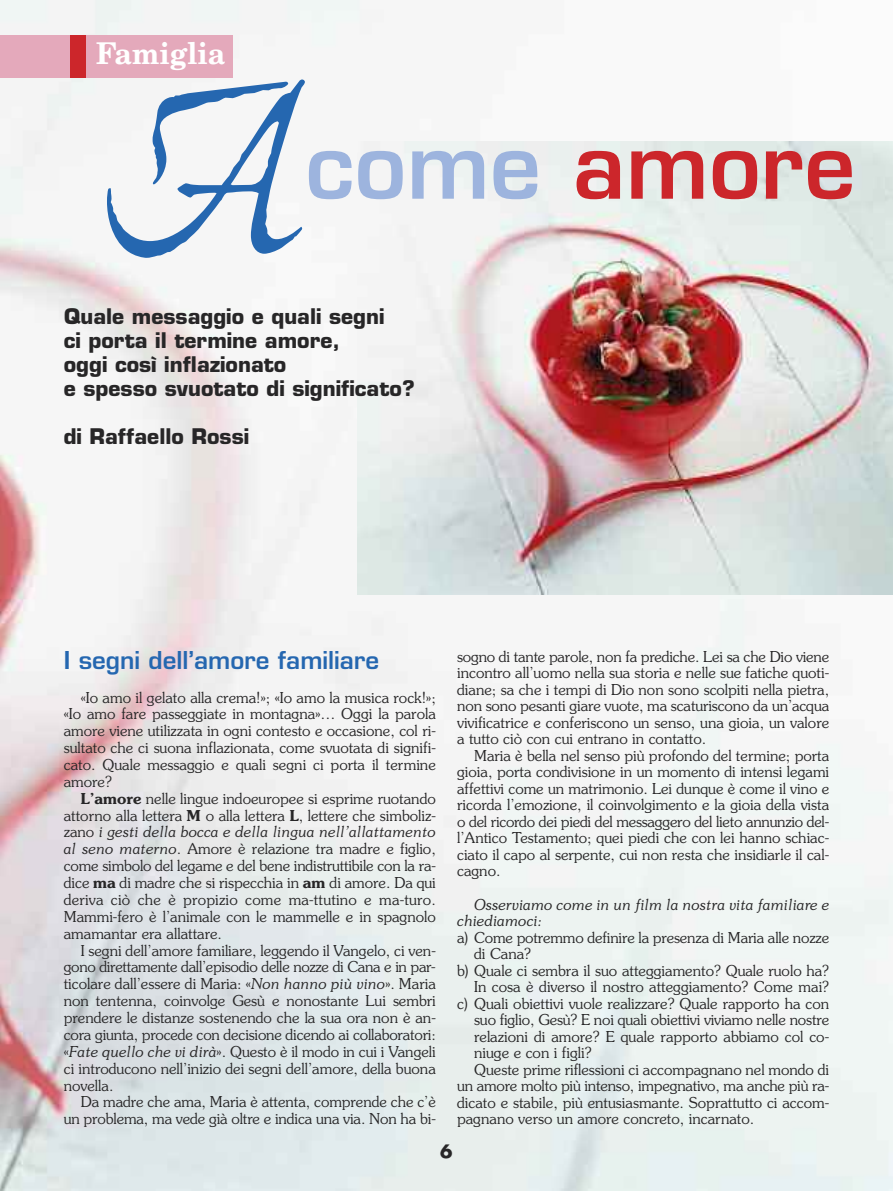
<style>
.page{position:relative;width:893px;height:1191px;background:#fff}
.page>*{position:absolute;margin:0;border:0;box-sizing:border-box;transform-origin:0 0}
.t1{font:270px "Ex Ponto";color:#2567b0}
.t2{font:600 90px "Eurostile";color:#cc262b}
.t3{font:700 30px "New Century Schlbk";color:#fff;scale:.95 1}
.t4{font:600 24px "Eurostile";color:#2567b0}
.t5{font:700 21px/24px "Eurostile";color:#272627}
.t6{font:700 18px "Futura";color:#272627}
.t7{font:300 15px/16.8px "Souvenir";color:#272627;text-align:justify}
.t8{font:italic 300 15px/16.5px "Souvenir";color:#272627}
.s1{color:#9db4de}
.s2{font-weight:600}
.s3{font-style:italic}
</style>
<div class="page">
<img style="left:0;top:0;width:892px;height:1191px">
<div style="left:0;top:35px;width:233px;height:42px;background:#e4a9bb"></div>
<div style="left:70px;top:35px;width:16px;height:42px;background:#cc262b"></div>
<img style="left:357px;top:142px;width:536px;height:452px">
<h3 class="t3" style="left:96px;top:42px;width:137px">Famiglia</h3>
<h1 class="t1" style="left:103px;top:53px;width:210px">A</h1>
<h2 class="t2" style="left:305px;top:131px;width:552px"><span class="s1">come</span> amore</h2>
<h3 class="t5" style="left:64px;top:306px;width:322px">Quale messaggio e quali segni</h3>
<h3 class="t5" style="left:64px;top:330px;width:352px">ci porta il termine amore,<br>oggi così inflazionato<br>e spesso svuotato di significato?</h3>
<h3 class="t5" style="left:64px;top:426px;width:187px">di Raffaello Rossi</h3>
<h3 class="t4" style="left:64px;top:651px;width:317px">I segni dell’amore familiare</h3>
<p class="t7" style="left:64px;top:689px;width:374px;text-indent:17px">«Io amo il gelato alla crema!»; «Io amo la musica rock!»; «Io amo fare passeggiate in montagna»… Oggi la parola amore viene utilizzata in ogni contesto e occasione, col ri&shy;sultato che ci suona inflazionata, come svuotata di signifi&shy;cato. Quale messaggio e quali segni ci porta il termine amore?</p>
<p class="t7" style="left:64px;top:790px;width:374px;text-indent:17px"><span class="s2">L’amore</span> nelle lingue indoeuropee si esprime ruotando attorno alla lettera <span class="s2">M</span> o alla lettera <span class="s2">L</span>, lettere che simboliz&shy;zano <span class="s3">i gesti della bocca e della lingua nell’allattamento al seno materno</span>. Amore è relazione tra madre e figlio, come simbolo del legame e del bene indistruttibile con la ra&shy;dice <span class="s2">ma</span> di madre che si rispecchia in <span class="s2">am</span> di amore. Da qui deriva ciò che è propizio come ma-ttutino e ma-turo.<br>Mammi-fero è l’animale con le mammelle e in spagnolo amamantar era allattare.</p>
<p class="t7" style="left:64px;top:942px;width:374px;text-indent:17px">I segni dell’amore familiare, leggendo il Vangelo, ci ven&shy;gono direttamente dall’episodio delle nozze di Cana e in par&shy;ticolare dall’essere di Maria: «<span class="s3">Non hanno più vino</span>». Maria non tentenna, coinvolge Gesù e nonostante Lui sembri prendere le distanze sostenendo che la sua ora non è an&shy;cora giunta, procede con decisione dicendo ai collaboratori: «<span class="s3">Fate quello che vi dirà</span>». Questo è il modo in cui i Vangeli ci introducono nell’inizio dei segni dell’amore, della buona novella.</p>
<p class="t7" style="left:64px;top:1093px;width:374px;text-align:right">Da madre che ama, Maria è attenta, comprende che c’è un problema, ma vede già oltre e indica una via. Non ha bi-</p>
<p class="t7" style="left:457px;top:648px;width:374px">sogno di tante parole, non fa prediche. Lei sa che Dio viene incontro all’uomo nella sua storia e nelle sue fatiche quoti&shy;diane; sa che i tempi di Dio non sono scolpiti nella pietra, non sono pesanti giare vuote, ma scaturiscono da un’acqua vivificatrice e conferiscono un senso, una gioia, un valore a tutto ciò con cui entrano in contatto.</p>
<p class="t7" style="left:457px;top:747px;width:374px;text-indent:17px">Maria è bella nel senso più profondo del termine; porta gioia, porta condivisione in un momento di intensi legami affettivi come un matrimonio. Lei dunque è come il vino e ricorda l’emozione, il coinvolgimento e la gioia della vista o del ricordo dei piedi del messaggero del lieto annunzio del&shy;l’Antico Testamento; quei piedi che con lei hanno schiac&shy;ciato il capo al serpente, cui non resta che insidiarle il cal&shy;cagno.</p>
<p class="t8" style="left:457px;top:896px;width:374px;text-indent:17px">Osserviamo come in un film la nostra vita familiare e chiediamoci:</p>
<p class="t7" style="left:457px;top:929px;width:374px">a) Come potremmo definire la presenza di Maria alle nozze</p>
<p class="t7" style="left:474px;top:945px;width:58px">di Cana?</p>
<p class="t7" style="left:457px;top:962px;width:374px">b) Quale ci sembra il suo atteggiamento? Quale ruolo ha?</p>
<p class="t7" style="left:474px;top:978px;width:357px">In cosa è diverso il nostro atteggiamento? Come mai?</p>
<p class="t7" style="left:457px;top:995px;width:374px">c) Quali obiettivi vuole realizzare? Quale rapporto ha con</p>
<p class="t7" style="left:474px;top:1011px;width:357px">suo figlio, Gesù? E noi quali obiettivi viviamo nelle nostre</p>
<p class="t7" style="left:474px;top:1028px;width:357px">relazioni di amore? E quale rapporto abbiamo col co-</p>
<p class="t7" style="left:474px;top:1044px;width:119px">niuge e con i figli?</p>
<p class="t7" style="left:474px;top:1061px;width:357px">Queste prime riflessioni ci accompagnano nel mondo di</p>
<p class="t7" style="left:457px;top:1077px;width:374px">un amore molto più intenso, impegnativo, ma anche più ra-</p>
<p class="t7" style="left:457px;top:1094px;width:374px">dicato e stabile, più entusiasmante. Soprattutto ci accom-</p>
<p class="t7" style="left:457px;top:1110px;width:299px">pagnano verso un amore concreto, incarnato.</p>
<p class="t6" style="left:440px;top:1143px;width:14px">6</p>
</div>
